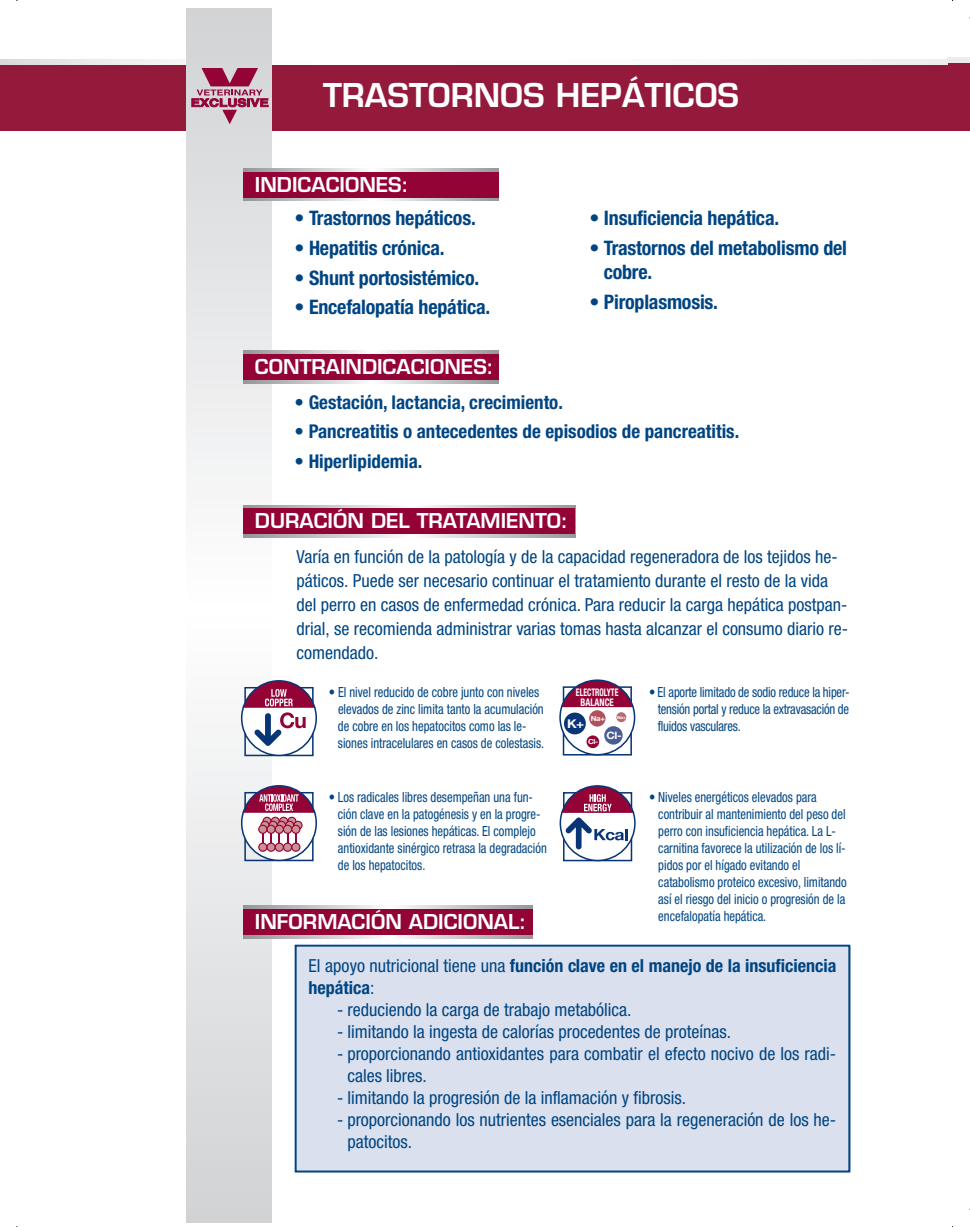
<style>
.page{position:relative;width:970px;height:1227px;background:#fff}
.page>*{position:absolute;margin:0;border:0;box-sizing:border-box;transform-origin:0 0}
.t1{font:600 32px "Eurostile";color:#fff}
.t2{font:700 condensed 20px/24px "Helvetica Neue";letter-spacing:-.01em;color:#004583}
.t3{font:600 20px "Eurostile";color:#fff}
.t4{font:700 condensed 19px "Helvetica Neue";color:#004583}
.t5{font:condensed 18px/24px "Helvetica Neue";color:#004583}
.t6{font:condensed 18px/22px "Helvetica Neue LT";color:#004583}
.t7{font:700 condensed 18px/22px "Helvetica Neue LT";color:#004583}
.t8{font:condensed 14px/17px "Helvetica Neue";color:#004684;scale:.9 1}
.t9{font:condensed 14px/17px "Helvetica Neue";color:#004583;scale:.9 1}
.t10{font:700 12px "Helvetica Neue";color:#fff;scale:1.12 1}
.t11{font:700 condensed 10.4px/9.6px "Helvetica Neue";color:#fff;text-align:center;scale:.75 1}
.t12{font:700 10.2px "Helvetica Neue";color:#fff;scale:1.12 1}
.t13{font:700 7px "Helvetica Neue";color:#fff;scale:1.12 1}
.t14{font:700 4.2px "Helvetica Neue";color:#fff;scale:1.12 1}
.s1{font-weight:400}
</style>
<div class="page">
<div style="left:0;top:65px;width:969px;height:65px;background:#931a3b"></div>
<svg style="left:187px;top:8px;width:85px;height:1214px"></svg>
<svg style="left:244px;top:351px;width:255px;height:32px;background:#c8c9cb"></svg>
<div style="left:244px;top:354px;width:255px;height:26px;background:#930336"></div>
<svg style="left:244px;top:505px;width:331px;height:32px;background:#c7c8cb"></svg>
<div style="left:244px;top:508px;width:331px;height:26px;background:#930336"></div>
<svg style="left:244px;top:905px;width:289px;height:33px;background:#c1b0b8"></svg>
<div style="left:244px;top:909px;width:289px;height:25px;background:#930336"></div>
<svg style="left:244px;top:168px;width:255px;height:33px;background:#c1b0b8"></svg>
<div style="left:244px;top:172px;width:255px;height:25px;background:#930336"></div>
<div style="left:295px;top:947px;width:555px;height:224px;background:#dae0ed"></div>
<div style="left:295px;top:944px;width:555px;height:228px;border:2px solid #004583"></div>
<div style="left:244px;top:687px;width:70px;height:69px;border:2px solid #083575"></div>
<div style="left:242px;top:680px;width:74px;height:75px;background:#fff;border-radius:50%"></div>
<div style="left:241px;top:680px;width:76px;height:76px;border:2px solid #083575;border-radius:50%"></div>
<svg style="left:243px;top:680px;width:72px;height:66px"></svg>
<div style="left:244px;top:792px;width:70px;height:69px;border:2px solid #083575"></div>
<svg style="left:242px;top:785px;width:74px;height:75px"></svg>
<div style="left:241px;top:785px;width:76px;height:76px;border:2px solid #083575;border-radius:50%"></div>
<svg style="left:243px;top:785px;width:72px;height:27px"></svg>
<svg style="left:263px;top:817px;width:8px;height:8px"></svg>
<div style="left:262px;top:816px;width:10px;height:10px;border:1px solid #930336;border-radius:50%"></div>
<svg style="left:261px;top:821px;width:8px;height:8px"></svg>
<div style="left:260px;top:820px;width:9px;height:9px;border:1px solid #930336;border-radius:50%"></div>
<div style="left:259px;top:825px;width:8px;height:8px;background:#cd9194;border-radius:50%"></div>
<div style="left:258px;top:824px;width:9px;height:9px;border:1px solid #930336;border-radius:50%"></div>
<div style="left:259px;top:843px;width:8px;height:8px;background:#cd9194;border-radius:50%"></div>
<div style="left:258px;top:842px;width:9px;height:9px;border:1px solid #930336;border-radius:50%"></div>
<svg style="left:270px;top:833px;width:2px;height:9px"></svg>
<svg style="left:271px;top:817px;width:8px;height:8px"></svg>
<div style="left:271px;top:816px;width:9px;height:10px;border:1px solid #930336;border-radius:50%"></div>
<svg style="left:269px;top:821px;width:8px;height:8px"></svg>
<div style="left:269px;top:820px;width:9px;height:9px;border:1px solid #930336;border-radius:50%"></div>
<svg style="left:267px;top:825px;width:8px;height:8px"></svg>
<div style="left:266px;top:824px;width:10px;height:9px;border:1px solid #930336;border-radius:50%"></div>
<svg style="left:267px;top:843px;width:8px;height:8px"></svg>
<div style="left:266px;top:842px;width:10px;height:9px;border:1px solid #930336;border-radius:50%"></div>
<svg style="left:279px;top:817px;width:9px;height:8px"></svg>
<div style="left:279px;top:816px;width:9px;height:10px;border:1px solid #930336;border-radius:50%"></div>
<svg style="left:277px;top:821px;width:8px;height:8px"></svg>
<div style="left:277px;top:820px;width:9px;height:9px;border:1px solid #930336;border-radius:50%"></div>
<div style="left:275px;top:825px;width:8px;height:8px;background:#cd9194;border-radius:50%"></div>
<div style="left:275px;top:824px;width:9px;height:9px;border:1px solid #930336;border-radius:50%"></div>
<div style="left:275px;top:843px;width:8px;height:8px;background:#cd9194;border-radius:50%"></div>
<div style="left:275px;top:842px;width:9px;height:9px;border:1px solid #930336;border-radius:50%"></div>
<svg style="left:288px;top:817px;width:8px;height:8px"></svg>
<div style="left:287px;top:816px;width:9px;height:10px;border:1px solid #930336;border-radius:50%"></div>
<svg style="left:286px;top:821px;width:8px;height:8px"></svg>
<div style="left:285px;top:820px;width:9px;height:9px;border:1px solid #930336;border-radius:50%"></div>
<div style="left:283px;top:825px;width:9px;height:8px;background:#cd9194;border-radius:50%"></div>
<div style="left:283px;top:824px;width:9px;height:9px;border:1px solid #930336;border-radius:50%"></div>
<div style="left:283px;top:843px;width:9px;height:8px;background:#cd9194;border-radius:50%"></div>
<div style="left:283px;top:842px;width:9px;height:9px;border:1px solid #930336;border-radius:50%"></div>
<svg style="left:294px;top:821px;width:8px;height:8px"></svg>
<div style="left:293px;top:820px;width:10px;height:9px;border:1px solid #930336;border-radius:50%"></div>
<div style="left:292px;top:825px;width:8px;height:8px;background:#cd9194;border-radius:50%"></div>
<div style="left:291px;top:824px;width:9px;height:9px;border:1px solid #930336;border-radius:50%"></div>
<div style="left:292px;top:843px;width:8px;height:8px;background:#cd9194;border-radius:50%"></div>
<div style="left:291px;top:842px;width:9px;height:9px;border:1px solid #930336;border-radius:50%"></div>
<div style="left:563px;top:686px;width:69px;height:69px;border:2px solid #083575"></div>
<div style="left:560px;top:680px;width:74px;height:74px;background:#fff;border-radius:50%"></div>
<svg style="left:562px;top:682px;width:71px;height:25px;background:#952e5a"></svg>
<div style="left:559px;top:679px;width:76px;height:76px;border:2px solid #083575;border-radius:50%"></div>
<div style="left:564px;top:712px;width:22px;height:22px;background:#083575;border-radius:50%"></div>
<div style="left:604px;top:726px;width:19px;height:18px;background:#4c5d93;border-radius:50%"></div>
<div style="left:589px;top:710px;width:16px;height:16px;background:#ae535e;border-radius:50%"></div>
<div style="left:616px;top:712px;width:10px;height:10px;background:#b9686f;border-radius:50%"></div>
<div style="left:586px;top:735px;width:13px;height:13px;background:#930336;border-radius:50%"></div>
<div style="left:563px;top:792px;width:69px;height:69px;border:2px solid #083575"></div>
<div style="left:559px;top:785px;width:76px;height:76px;border:2px solid #083575;border-radius:50%"></div>
<svg style="left:562px;top:786px;width:71px;height:63px"></svg>
<svg style="left:0;top:57px;width:970px;height:67px"></svg>
<h1 class="t1" style="left:323px;top:83px;width:418px">TRASTORNOS HEPÁTICOS</h1>
<h2 class="t3" style="left:255px;top:177px;width:155px">INDICACIONES:</h2>
<h2 class="t2" style="left:295px;top:208px;width:183px">• Trastornos hepáticos.</h2>
<h2 class="t2" style="left:295px;top:237px;width:152px">• Hepatitis crónica.</h2>
<h2 class="t2" style="left:295px;top:267px;width:186px">• Shunt portosistémico.</h2>
<h2 class="t2" style="left:295px;top:297px;width:197px">• Encefalopatía hepática.</h2>
<h2 class="t3" style="left:255px;top:359px;width:240px">CONTRAINDICACIONES:</h2>
<h2 class="t2" style="left:589px;top:208px;width:191px">• Insuficiencia hepática.</h2>
<h2 class="t2" style="left:604px;top:237px;width:245px;text-indent:-14px">• Trastornos del metabolismo del cobre.</h2>
<h2 class="t2" style="left:589px;top:291px;width:130px">• Piroplasmosis.</h2>
<h3 class="t4" style="left:295px;top:395px;width:270px">• Gestación, lactancia, crecimiento.</h3>
<h3 class="t4" style="left:295px;top:425px;width:446px">• Pancreatitis o antecedentes de episodios de pancreatitis.</h3>
<h3 class="t4" style="left:295px;top:454px;width:129px">• Hiperlipidemia.</h3>
<h2 class="t3" style="left:255px;top:513px;width:315px">DURACIÓN DEL TRATAMIENTO:</h2>
<p class="t5" style="left:297px;top:545px;width:553px">Varía en función de la patología y de la capacidad regeneradora de los tejidos he&shy;páticos. Puede ser necesario continuar el tratamiento durante el resto de la vida del perro en casos de enfermedad crónica. Para reducir la carga hepática postpan&shy;drial, se recomienda administrar varias tomas hasta alcanzar el consumo diario re&shy;comendado.</p>
<p class="t9" style="left:338px;top:684px;width:231px;text-indent:-9px">• El nivel reducido de cobre junto con niveles elevados de zinc limita tanto la acumulación de cobre en los hepatocitos como las le&shy;siones intracelulares en casos de colestasis.</p>
<p class="t9" style="left:658px;top:684px;width:214px;text-align:justify;text-indent:-9px">• El aporte limitado de sodio reduce la hiper&shy;tensión portal y reduce la extravasación de fluidos vasculares.</p>
<p class="t11" style="left:576px;top:687px;width:58px">ELECTROLYTE<br>BALANCE</p>
<p class="t10" style="left:567px;top:719px;width:17px">K+</p>
<p class="t12" style="left:606px;top:731px;width:15px">Cl-</p>
<p class="t13" style="left:591px;top:716px;width:14px">Na+</p>
<p class="t14" style="left:617px;top:715px;width:9px">Na+</p>
<p class="t13" style="left:588px;top:739px;width:11px">Cl-</p>
<p class="t8" style="left:338px;top:790px;width:234px;text-indent:-9px">• Los radicales libres desempeñan una fun&shy;ción clave en la patogénesis y en la progre&shy;sión de las lesiones hepáticas. El complejo antioxidante sinérgico retrasa la degradación de los hepatocitos.</p>
<h2 class="t3" style="left:255px;top:914px;width:273px">INFORMACIÓN ADICIONAL:</h2>
<p class="t8" style="left:658px;top:790px;width:211px;text-indent:-9px">• Niveles energéticos elevados para contribuir al mantenimiento del peso del perro con insuficiencia hepática. La L&shy;carnitina favorece la utilización de los lí&shy;pidos por el hígado evitando el catabolismo proteico excesivo, limitando así el riesgo del inicio o progresión de la encefalopatía hepática.</p>
<p class="t7" style="left:309px;top:955px;width:529px"><span class="s1">El apoyo nutricional tiene una</span> función clave en el manejo de la insuficiencia hepática<span class="s1">:</span></p>
<p class="t6" style="left:337px;top:999px;width:296px">- reduciendo la carga de trabajo metabólica.</p>
<p class="t6" style="left:337px;top:1021px;width:396px">- limitando la ingesta de calorías procedentes de proteínas.</p>
<p class="t6" style="left:347px;top:1043px;width:490px;text-indent:-10px">- proporcionando antioxidantes para combatir el efecto nocivo de los radi&shy;cales libres.</p>
<p class="t6" style="left:337px;top:1087px;width:351px">- limitando la progresión de la inflamación y fibrosis.</p>
<p class="t6" style="left:347px;top:1109px;width:490px;text-indent:-10px">- proporcionando los nutrientes esenciales para la regeneración de los he&shy;patocitos.</p>
</div>
